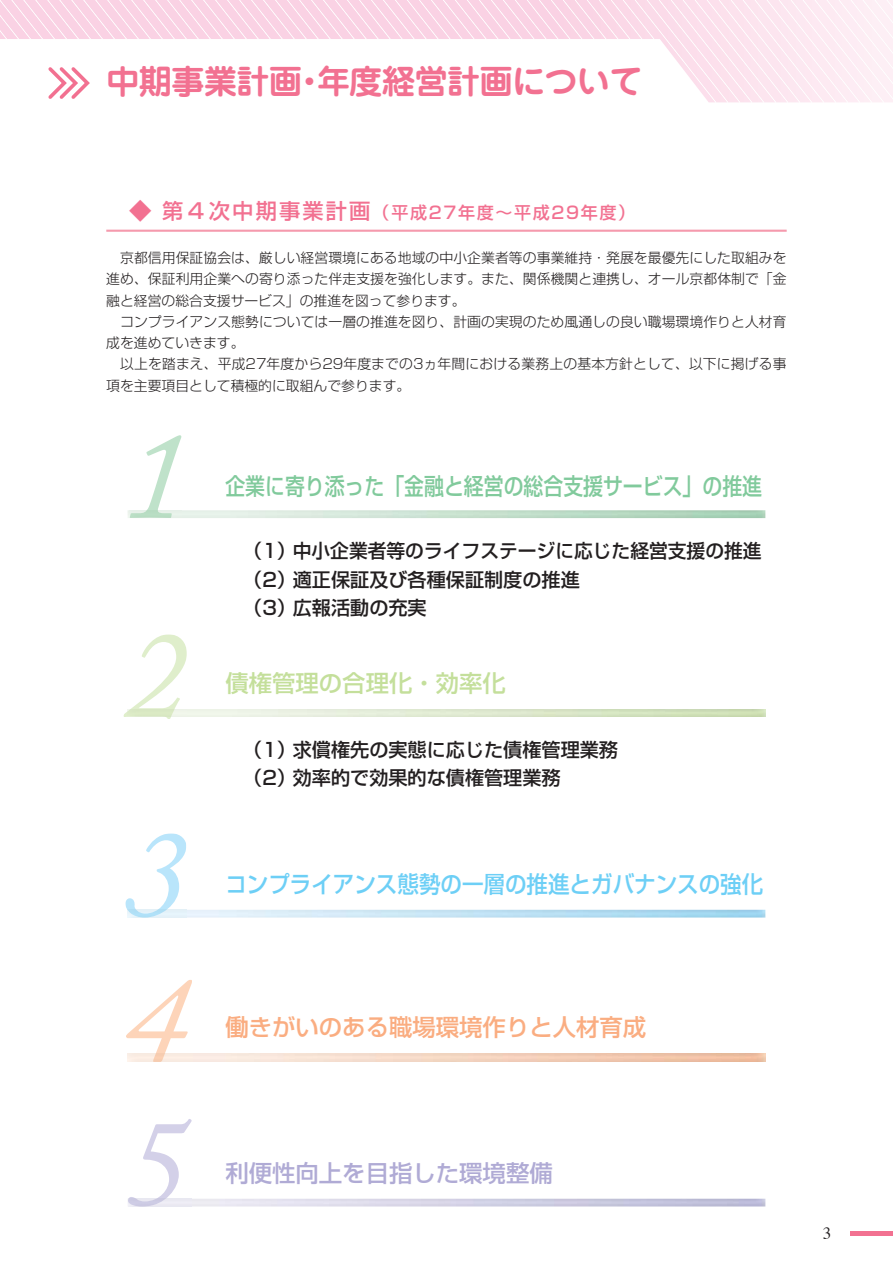
<style>
.page{position:relative;width:893px;height:1263px;background:#fff}
.page>*{position:absolute;margin:0;border:0;box-sizing:border-box;transform-origin:0 0}
.t1{font:italic 127.5px "Adobe Caslon Pro";color:#bfe2ca}
.t2{font:italic 127.5px "Adobe Caslon Pro";color:#dfeecb}
.t3{font:italic 127.5px "Adobe Caslon Pro";color:#b9e5fb}
.t4{font:italic 127.5px "Adobe Caslon Pro";color:#fdd4b9}
.t5{font:italic 127.5px "Adobe Caslon Pro";color:#d3d0e8}
.t6{font:33.45px "Jun 501 Pro Bold 90 pv RKSJ H";letter-spacing:-.03em;color:#f27191}
.t7{font:23.4px "Shin Go Pr 6 Medium 90 pv RKSJ H";color:#81ca9c;scale:.85 1}
.t8{font:23.4px "Shin Go Pr 6 Medium 90 pv RKSJ H";color:#6dcff6;scale:.92 1}
.t9{font:23.4px "Shin Go Pr 6 Medium 90 pv RKSJ H";color:#faad81}
.t10{font:23.4px "Shin Go Pr 6 Medium 90 pv RKSJ H";color:#b0abd5}
.t11{font:23.4px "Shin Go Pr 6 Medium 90 pv RKSJ H";color:#c4df9b}
.t12{font:19.2px/28.7px "Shin Go Pr 6 Medium 90 pv RKSJ H";color:#231f20}
.t13{font:16.95px "Shin Go Pr 6 Medium 90 pv RKSJ H";letter-spacing:.1em;color:#f27191}
.t14{font:16.95px "Times";color:#231f20}
.t15{font:13.8px/21.3px "Shin Go Pr 6 Light 90 pv RKSJ H";letter-spacing:.005em;color:#231f20}
.s1{font-size:21.3px}
</style>
<div class="page">
<hr style="left:850px;top:1232px;width:43px;height:4px;background:#f27191">
<svg style="left:0;top:0;width:893px;height:102px"></svg>
<hr style="left:106px;top:230px;width:681px;height:2px;background:#f59aad">
<img style="left:130px;top:510px;width:43px;height:8px">
<img style="left:128px;top:709px;width:48px;height:8px">
<img style="left:128px;top:910px;width:40px;height:7px">
<img style="left:152px;top:1053px;width:14px;height:8px">
<img style="left:128px;top:1199px;width:39px;height:7px">
<h2 class="t6" style="left:106px;top:69px;width:538px">中期事業計画・年度経営計画について</h2>
<p class="t13" style="left:162px;top:206px;width:475px"><span class="s1">第４次中期事業計画</span>（平成27年度～平成29年度）</p>
<p class="t15" style="left:106px;top:249px;width:682px;text-align:justify;text-indent:14px">京都信用保証協会は、厳しい経営環境にある地域の中小企業者等の事業維持・発展を最優先にした取組みを進め、保証利用企業への寄り添った伴走支援を強化します。また、関係機関と連携し、オール京都体制で「金融と経営の総合支援サービス」の推進を図って参ります。</p>
<p class="t15" style="left:106px;top:313px;width:682px;text-indent:14px">コンプライアンス態勢については一層の推進を図り、計画の実現のため風通しの良い職場環境作りと人材育成を進めていきます。</p>
<p class="t15" style="left:106px;top:355px;width:682px;text-indent:14px">以上を踏まえ、平成27年度から29年度までの3ヵ年間における業務上の基本方針として、以下に掲げる事項を主要項目として積極的に取組んで参ります。</p>
<h1 class="t1" style="left:124px;top:399px;width:65px">1</h1>
<h1 class="t2" style="left:124px;top:598px;width:65px">2</h1>
<h1 class="t3" style="left:124px;top:797px;width:65px">3</h1>
<h1 class="t4" style="left:124px;top:943px;width:65px">4</h1>
<h1 class="t5" style="left:124px;top:1086px;width:65px">5</h1>
<h3 class="t7" style="left:225px;top:477px;width:633px">企業に寄り添った「金融と経営の総合支援サービス」の推進</h3>
<h3 class="t12" style="left:243px;top:539px;width:520px">（1）中小企業者等のライフステージに応じた経営支援の推進（2）適正保証及び各種保証制度の推進<br>（3）広報活動の充実</h3>
<h3 class="t11" style="left:225px;top:674px;width:282px">債権管理の合理化・効率化</h3>
<h3 class="t12" style="left:243px;top:738px;width:376px">（1）求償権先の実態に応じた債権管理業務（2）効率的で効果的な債権管理業務</h3>
<h3 class="t8" style="left:225px;top:875px;width:586px">コンプライアンス態勢の一層の推進とガバナンスの強化</h3>
<h3 class="t9" style="left:225px;top:1019px;width:422px">働きがいのある職場環境作りと人材育成</h3>
<h3 class="t10" style="left:225px;top:1164px;width:329px">利便性向上を目指した環境整備</h3>
<p class="t14" style="left:823px;top:1226px;width:10px">3</p>
</div>
